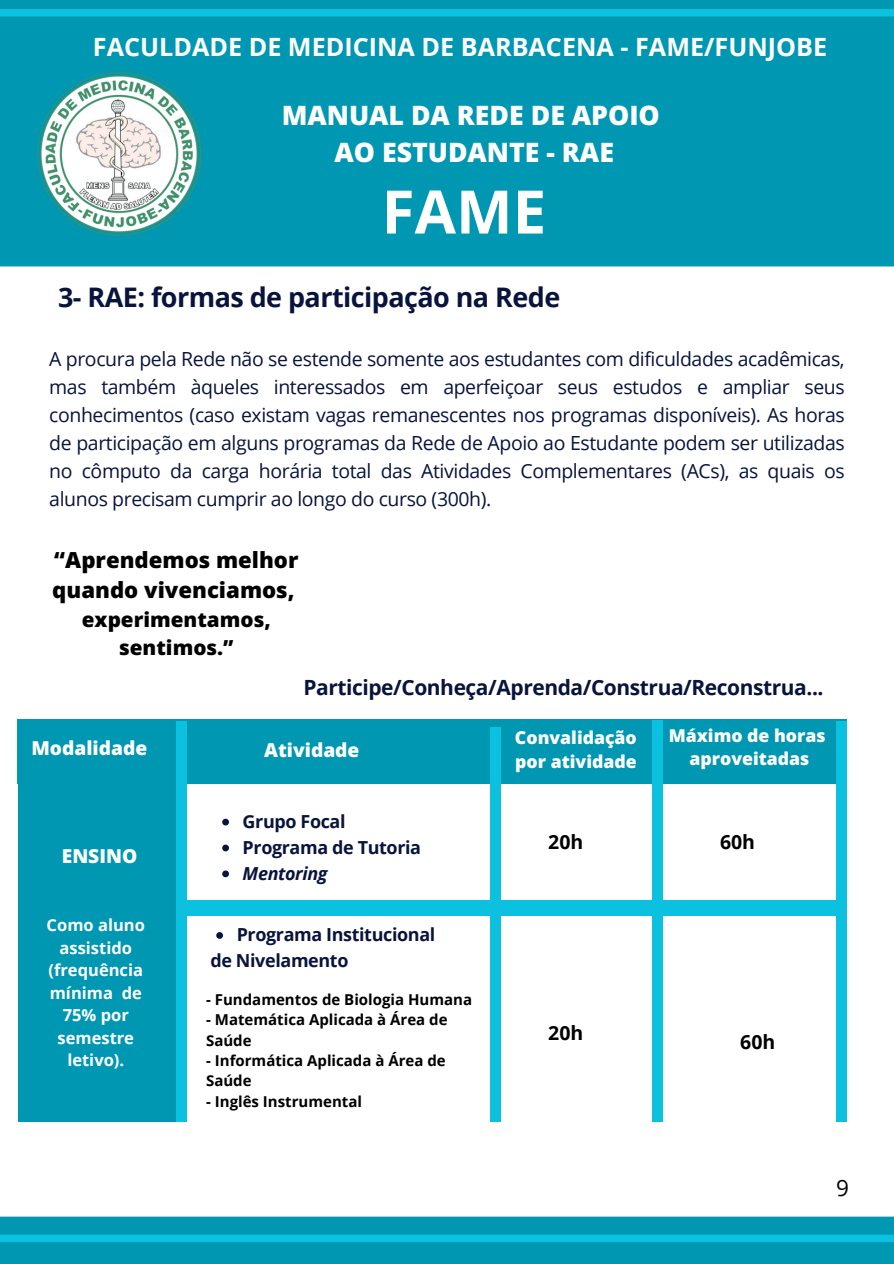
<style>
.page{position:relative;width:894px;height:1264px;background:#fff}
.page>*{position:absolute;margin:0;border:0;box-sizing:border-box;transform-origin:0 0}
.t1{font:700 60px "Open Sans";color:#fff}
.t2{font:700 27px "Open Sans";letter-spacing:-.02em;color:#09143c}
.t3{font:800 26.7px/37.2px "Open Sans";color:#fff;text-align:center}
.t4{font:700 25.2px "Open Sans";color:#fff}
.t5{font:22.5px "Open Sans";color:#000}
.t6{font:800 22.2px/30.3px "Open Sans";color:#000}
.t7{font:700 21px "Open Sans";letter-spacing:-.02em;color:#09143c}
.t8{font:800 20.7px/28.2px "Open Sans";color:#000;text-align:center}
.t9{font:19.5px/28.2px "Open Sans";letter-spacing:-.02em;color:#09143c;text-align:justify}
.t10{font:700 19.5px "Open Sans";color:#000}
.t11{font:800 19.2px "Open Sans";color:#fff}
.t12{font:700 18px "Open Sans";letter-spacing:-.02em;color:#09143c}
.t13{font:italic 700 18px "Open Sans";letter-spacing:-.02em;color:#09143c}
.t14{font:800 17.7px/23.7px "Open Sans";color:#fff;text-align:center}
.t15{font:700 16.5px/22.5px "Open Sans";color:#fff;text-align:center}
.t16{font:700 15px/20.2px "Open Sans";color:#000}
</style>
<div class="page">
<div style="left:0;top:16px;width:893px;height:250px;background:#0097b2"></div>
<img style="left:18px;top:54px;width:194px;height:198px">
<svg style="left:0;top:0;width:893px;height:16px;background:#05a8c5"></svg>
<svg style="left:0;top:1216px;width:893px;height:47px;background:#059eba"></svg>
<div style="left:18px;top:719px;width:828px;height:64px;background:#0097b2"></div>
<div style="left:18px;top:783px;width:163px;height:338px;background:#0097b2"></div>
<div style="left:176px;top:721px;width:11px;height:400px;background:#0cc0df"></div>
<div style="left:490px;top:727px;width:10px;height:394px;background:#0cc0df"></div>
<div style="left:652px;top:719px;width:10px;height:402px;background:#0cc0df"></div>
<div style="left:836px;top:721px;width:10px;height:400px;background:#0cc0df"></div>
<div style="left:187px;top:900px;width:655px;height:15px;background:#0cc0df"></div>
<svg style="left:222px;top:818px;width:7px;height:7px"></svg>
<svg style="left:222px;top:844px;width:7px;height:7px"></svg>
<svg style="left:222px;top:870px;width:7px;height:7px"></svg>
<svg style="left:216px;top:932px;width:7px;height:6px"></svg>
<h2 class="t4" style="left:93px;top:29px;width:735px">FACULDADE DE MEDICINA DE BARBACENA - FAME/FUNJOBE</h2>
<h2 class="t3" style="left:281px;top:96px;width:379px">MANUAL DA REDE DE APOIO<br>AO ESTUDANTE - RAE</h2>
<p class="t1" style="left:381px;top:169px;width:166px">FAME</p>
<h1 class="t2" style="left:58px;top:278px;width:503px">3- RAE: formas de participação na Rede</h1>
<h3 class="t9" style="left:49px;top:344px;width:796px">A procura pela Rede não se estende somente aos estudantes com dificuldades acadêmicas, mas também àqueles interessados em aperfeiçoar seus estudos e ampliar seus conhecimentos (caso existam vagas remanescentes nos programas disponíveis). As horas de participação em alguns programas da Rede de Apoio ao Estudante podem ser utilizadas no cômputo da carga horária total das Atividades Complementares (ACs), as quais os alunos precisam cumprir ao longo do curso (300h).</h3>
<h6 class="t6" style="left:52px;top:544px;width:247px">“Aprendemos melhor quando vivenciamos,</h6>
<h6 class="t8" style="left:82px;top:604px;width:190px">experimentamos, sentimos.”</h6>
<h6 class="t7" style="left:303px;top:673px;width:521px">Participe/Conheça/Aprenda/Construa/Reconstrua...</h6>
<p class="t11" style="left:31px;top:734px;width:117px">Modalidade</p>
<h4 class="t11" style="left:264px;top:736px;width:97px">Atividade</h4>
<h4 class="t14" style="left:515px;top:725px;width:123px;text-align:left">Convalidação por atividade</h4>
<p class="t11" style="left:62px;top:842px;width:77px">ENSINO</p>
<p class="t15" style="left:47px;top:913px;width:100px">Como aluno assistido (frequência mínima de<br>75% por semestre letivo).</p>
<h6 class="t12" style="left:242px;top:808px;width:104px">Grupo Focal</h6>
<h6 class="t12" style="left:242px;top:834px;width:180px">Programa de Tutoria</h6>
<h6 class="t13" style="left:242px;top:860px;width:86px">Mentoring</h6>
<h6 class="t12" style="left:236px;top:921px;width:200px">Programa Institucional</h6>
<p class="t12" style="left:210px;top:947px;width:139px">de Nivelamento</p>
<p class="t16" style="left:206px;top:989px;width:267px">- Fundamentos de Biologia Humana</p>
<p class="t16" style="left:206px;top:1009px;width:243px">- Matemática Aplicada à Área de<br>Saúde</p>
<p class="t16" style="left:206px;top:1050px;width:241px">- Informática Aplicada à Área de<br>Saúde</p>
<h5 class="t16" style="left:206px;top:1090px;width:157px">- Inglês Instrumental</h5>
<p class="t10" style="left:548px;top:828px;width:37px">20h</p>
<p class="t10" style="left:548px;top:1019px;width:37px">20h</p>
<p class="t14" style="left:668px;top:723px;width:158px">Máximo de horas aproveitadas</p>
<p class="t10" style="left:719px;top:828px;width:37px">60h</p>
<p class="t10" style="left:740px;top:1028px;width:37px">60h</p>
<h6 class="t5" style="left:836px;top:1171px;width:14px">9</h6>
</div>
